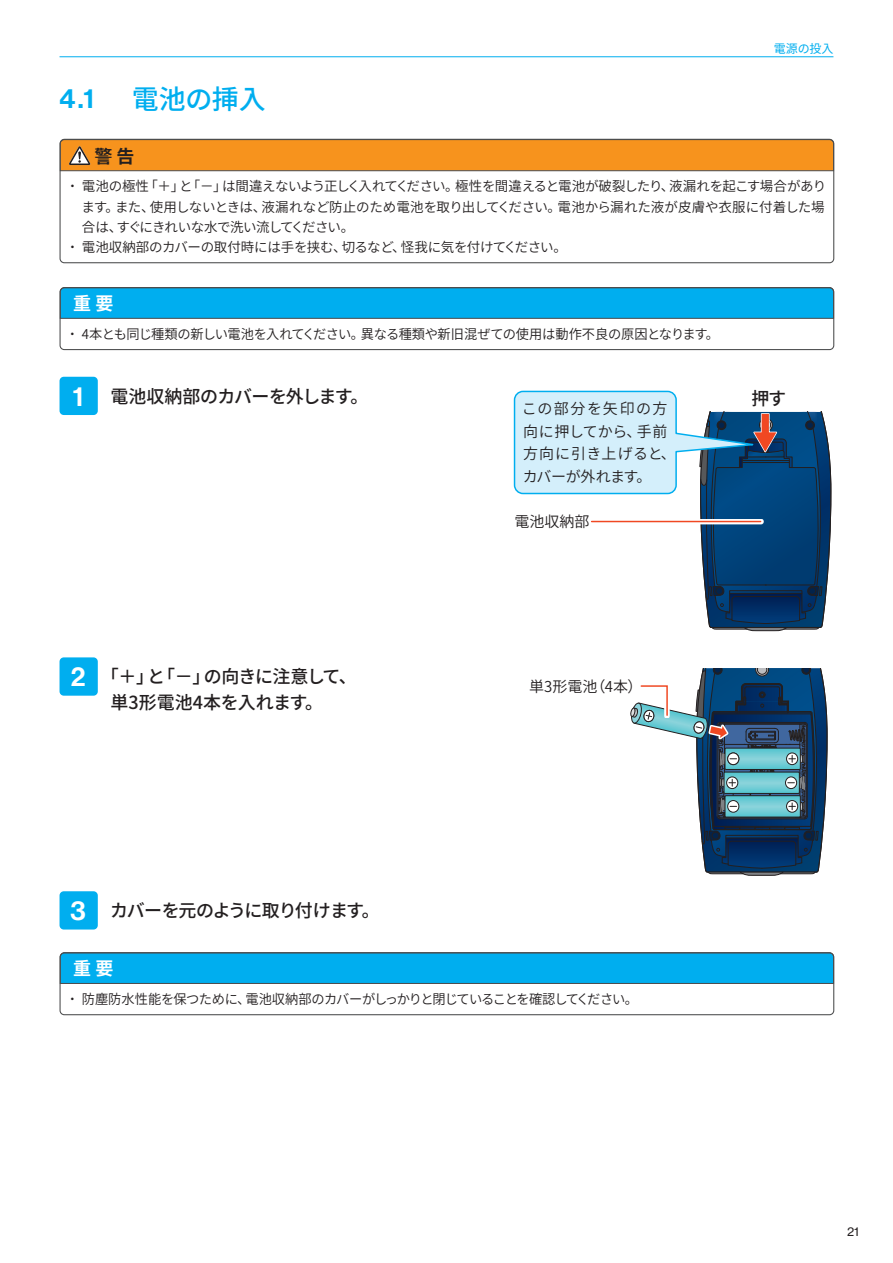
<style>
.page{position:relative;width:893px;height:1263px;background:#fff}
.page>*{position:absolute;margin:0;border:0;box-sizing:border-box;transform-origin:0 0}
.t1{font:500 27px "Source Han Sans";letter-spacing:-.01em;color:#00aeef}
.t2{font:27px "N Haas Grotesk DS Pro 65 Md";color:#00aeef}
.t3{font:27px "N Haas Grotesk DS Pro 65 Md";color:#fff}
.t4{font:500 18px/25.5px "Source Han Sans";letter-spacing:-.015em;color:#231f20}
.t5{font:500 18px "Source Han Sans";letter-spacing:-.035em;color:#231f20}
.t6{font:500 18px "Source Han Sans";letter-spacing:-.065em;color:#231f20}
.t7{font:700 18px "Source Han Sans";color:#fff}
.t8{font:700 18px "Source Han Sans";color:#231f20}
.t9{font:15px/22.5px "Source Han Sans";letter-spacing:.035em;color:#231f20}
.t10{font:15px "Source Han Sans";color:#231f20}
.t11{font:13.5px "Source Han Sans";letter-spacing:-.03em;color:#231f20}
.t12{font:13.5px "Source Han Sans";letter-spacing:-.06em;color:#231f20}
.t13{font:13.5px "Source Han Sans";letter-spacing:-.055em;color:#231f20}
.t14{font:12px "Source Han Sans";letter-spacing:-.01em;color:#00aeef}
.t15{font:12px "N Haas Grotesk TX Pro 55 Rg";color:#231f20}
.s1{font-weight:300}
</style>
<div class="page">
<hr style="left:60px;top:57px;width:773px;height:1px;background:#00aeef">
<div style="left:60px;top:139px;width:774px;height:32px;background:#f7931d"></div>
<div style="left:60px;top:139px;width:774px;height:124px;border:1px solid #4b4c4d;border-radius:4px"></div>
<div style="left:60px;top:287px;width:772px;height:32px;background:#00aeef"></div>
<div style="left:60px;top:287px;width:774px;height:63px;border:1px solid #4b4c4d;border-radius:4px"></div>
<div style="left:62px;top:954px;width:770px;height:30px;background:#00aeef"></div>
<div style="left:60px;top:952px;width:774px;height:63px;border:1px solid #4b4c4d;border-radius:4px"></div>
<div style="left:60px;top:377px;width:38px;height:38px;background:#00aeef;border-radius:4px"></div>
<svg style="left:513px;top:390px;width:319px;height:241px"></svg>
<div style="left:60px;top:657px;width:38px;height:39px;background:#00aeef;border-radius:4px"></div>
<svg style="left:630px;top:668px;width:198px;height:207px"></svg>
<div style="left:60px;top:891px;width:38px;height:38px;background:#00aeef;border-radius:4px"></div>
<p class="t14" style="left:774px;top:42px;width:61px">電源の投入</p>
<h1 class="t2" style="left:60px;top:83px;width:36px">4.1</h1>
<h1 class="t1" style="left:132px;top:84px;width:136px">電池の挿入</h1>
<h2 class="t8" style="left:94px;top:146px;width:42px">警 告</h2>
<p class="t11" style="left:66px;top:179px;width:762px"><span class="s1">・</span>電池の極性「＋」と「－」は間違えないよう正しく入れてください。極性を間違えると電池が破裂したり、液漏れを起こす場合があり</p>
<p class="t11" style="left:81px;top:199px;width:745px">ます。また、使用しないときは、液漏れなど防止のため電池を取り出してください。電池から漏れた液が皮膚や衣服に付着した場</p>
<p class="t13" style="left:82px;top:219px;width:274px">合は、すぐにきれいな水で洗い流してください。</p>
<p class="t11" style="left:66px;top:240px;width:503px"><span class="s1">・</span>電池収納部のカバーの取付時には手を挟む、切るなど、怪我に気を付けてください。</p>
<h2 class="t7" style="left:73px;top:293px;width:42px">重 要</h2>
<p class="t11" style="left:66px;top:326px;width:655px"><span class="s1">・</span> 4本とも同じ種類の新しい電池を入れてください。異なる種類や新旧混ぜての使用は動作不良の原因となります。</p>
<h1 class="t3" style="left:73px;top:380px;width:12px">1</h1>
<h2 class="t5" style="left:111px;top:386px;width:259px">電池収納部のカバーを外します。</h2>
<p class="t9" style="left:522px;top:398px;width:155px">この部分を矢印の方向に押してから、手前方向に引き上げると、カバーが外れます。</p>
<p class="t10" style="left:514px;top:513px;width:76px">電池収納部</p>
<h2 class="t5" style="left:751px;top:388px;width:36px">押す</h2>
<h1 class="t3" style="left:71px;top:661px;width:16px">2</h1>
<p class="t10" style="left:529px;top:678px;width:115px">単3形電池（4本）</p>
<h2 class="t4" style="left:111px;top:664px;width:248px;text-indent:-10px">「＋」と「－」の向きに注意して、単3形電池4本を入れます。</h2>
<h1 class="t3" style="left:71px;top:895px;width:17px">3</h1>
<h2 class="t6" style="left:110px;top:900px;width:271px">カバーを元のように取り付けます。</h2>
<h2 class="t7" style="left:73px;top:958px;width:42px">重 要</h2>
<p class="t12" style="left:66px;top:991px;width:574px"><span class="s1">・</span>防塵防水性能を保つために、電池収納部のカバーがしっかりと閉じていることを確認してください。</p>
<p class="t15" style="left:847px;top:1224px;width:13px">21</p>
</div>
